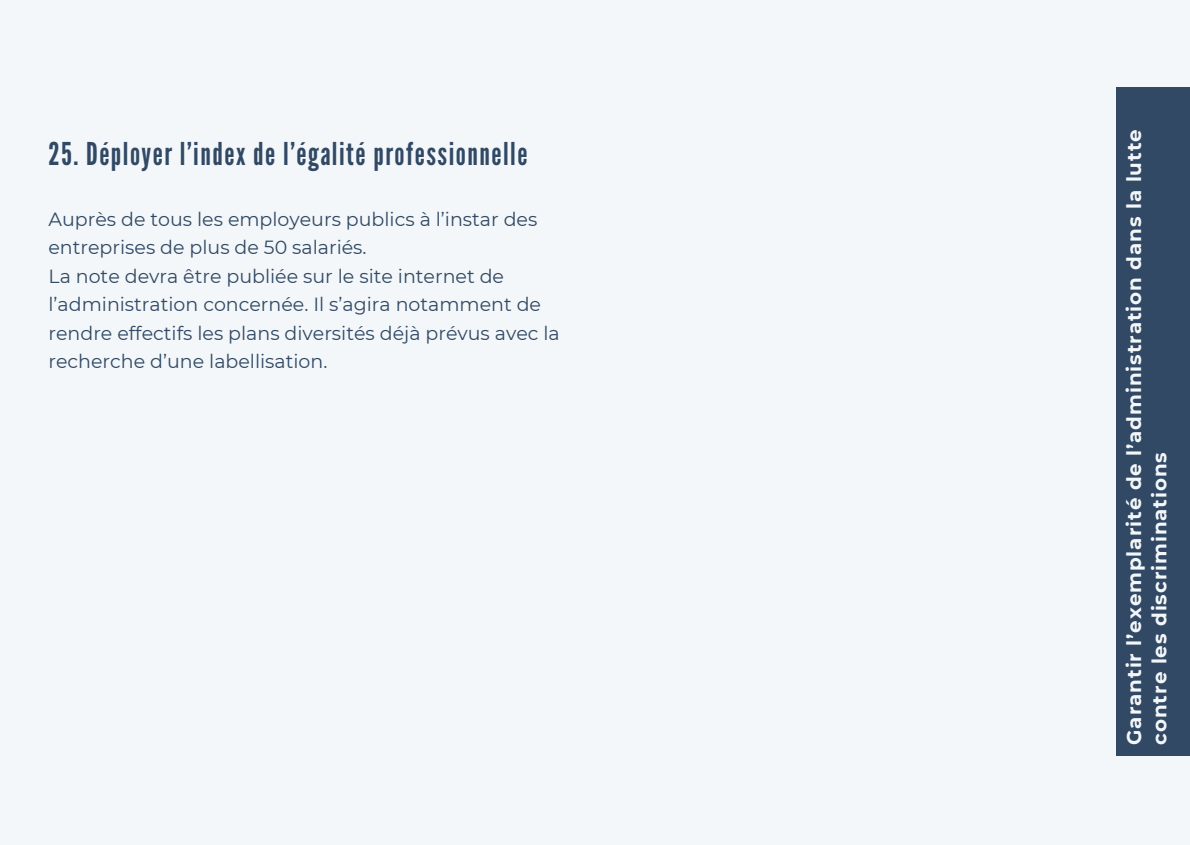
<style>
.page{position:relative;width:1190px;height:845px;background:#fff}
.page>*{position:absolute;margin:0;border:0;box-sizing:border-box;transform-origin:0 0}
.t1{font:31.4px "League Gothic";letter-spacing:.045em;color:#314964}
.t2{font:700 19.8px/25.4px "Montserrat";letter-spacing:.045em;color:#f3f7fa}
.t3{font:19px/28.4px "Montserrat";color:#314964}
</style>
<div class="page">
<div style="left:0;top:0;width:1190px;height:844px;background:#f3f7fa"></div>
<div style="left:1117px;top:87px;width:73px;height:669px;background:#314964"></div>
<h1 class="t1" style="left:49px;top:136px;width:480px">25. Déployer l’index de l’égalité professionnelle</h1>
<p class="t2" style="left:1121px;top:744px;width:617px;rotate:-90deg">Garantir l’exemplarité de l’administration dans la lutte contre les discriminations</p>
<p class="t3" style="left:49px;top:204px;width:513px">Auprès de tous les employeurs publics à l’instar des entreprises de plus de 50 salariés.<br>La note devra être publiée sur le site internet de l’administration concernée. Il s’agira notamment de rendre effectifs les plans diversités déjà prévus avec la recherche d’une labellisation.</p>
</div>
